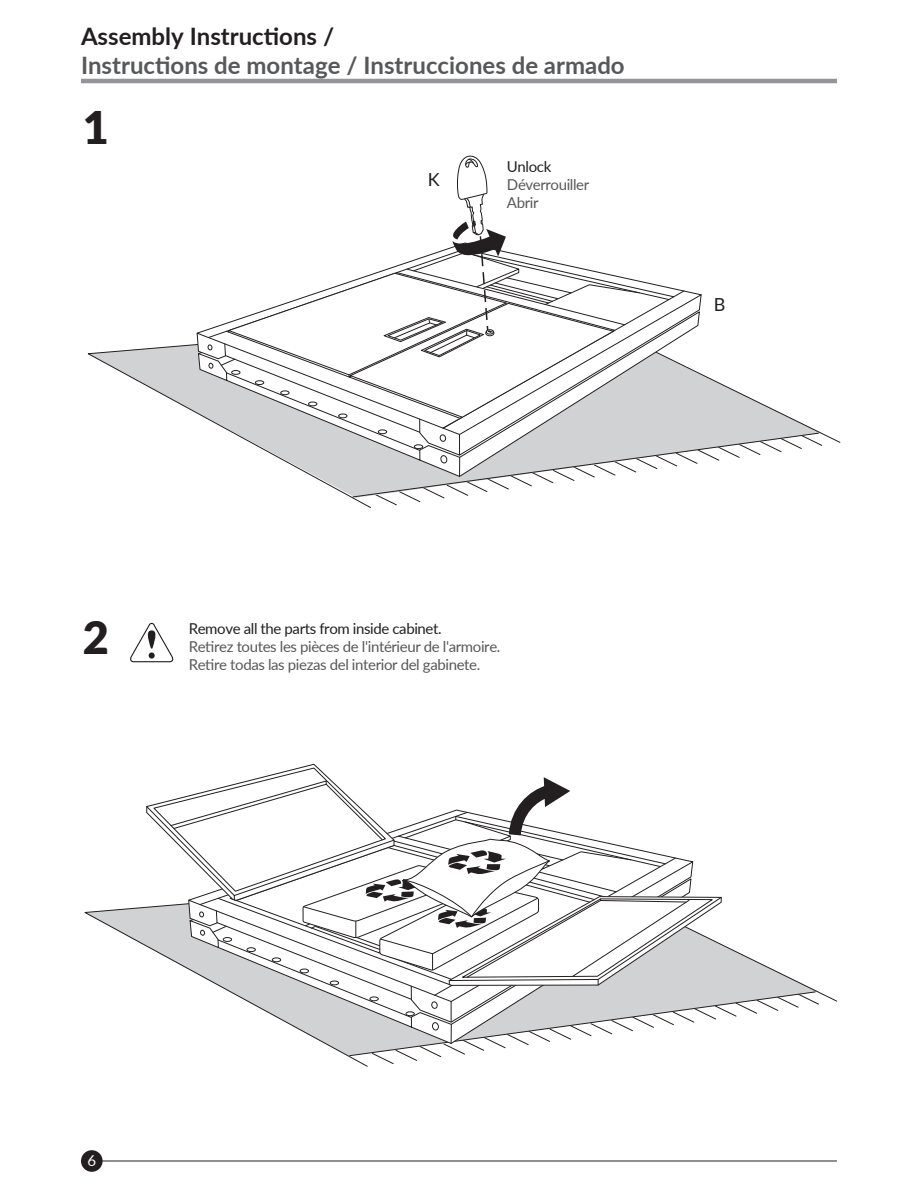
<style>
.page{position:relative;width:918px;height:1188px;background:#fff}
.page>*{position:absolute;margin:0;border:0;box-sizing:border-box;transform-origin:0 0}
.t1{font:900 45px "Lato";color:#231f20}
.t2{font:700 24px "Lato";color:#57585a}
.t3{font:700 24px "Lato";color:#231f20}
.t4{font:18px "Lato";color:#231f20}
.t5{font:15px/18px "Lato";letter-spacing:-.025em;color:#57585a}
.t6{font:15px "Lato";letter-spacing:-.025em;color:#231f20}
.t7{font:15px "Lato";color:#fff}
</style>
<div class="page">
<svg style="left:87px;top:344px;width:754px;height:164px"></svg>
<hr style="left:81px;top:79px;width:756px;height:4px;background:#939598">
<hr style="left:81px;top:1161px;width:756px;height:1px;background:#231f20">
<div style="left:81px;top:1150px;width:22px;height:22px;background:#231f20;border-radius:50%"></div>
<svg style="left:197px;top:155px;width:626px;height:351px"></svg>
<svg style="left:84px;top:906px;width:753px;height:161px"></svg>
<svg style="left:130px;top:623px;width:44px;height:40px"></svg>
<svg style="left:146px;top:764px;width:673px;height:301px"></svg>
<h2 class="t3" style="left:81px;top:18px;width:255px">Assembly Instructions /</h2>
<h2 class="t2" style="left:81px;top:47px;width:545px">Instructions de montage / Instrucciones de armado</h2>
<h1 class="t1" style="left:83px;top:94px;width:28px">1</h1>
<p class="t4" style="left:428px;top:166px;width:13px">K</p>
<p class="t6" style="left:507px;top:155px;width:46px">Unlock</p>
<p class="t5" style="left:507px;top:175px;width:84px">Déverrouiller<br>Abrir</p>
<p class="t4" style="left:714px;top:292px;width:13px">B</p>
<h1 class="t1" style="left:83px;top:603px;width:28px">2</h1>
<p class="t6" style="left:189px;top:618px;width:254px">Remove all the parts from inside cabinet.</p>
<p class="t5" style="left:189px;top:637px;width:313px">Retirez toutes les pièces de l'intérieur de l'armoire.<br>Retire todas las piezas del interior del gabinete.</p>
<p class="t7" style="left:87px;top:1150px;width:10px">6</p>
</div>
